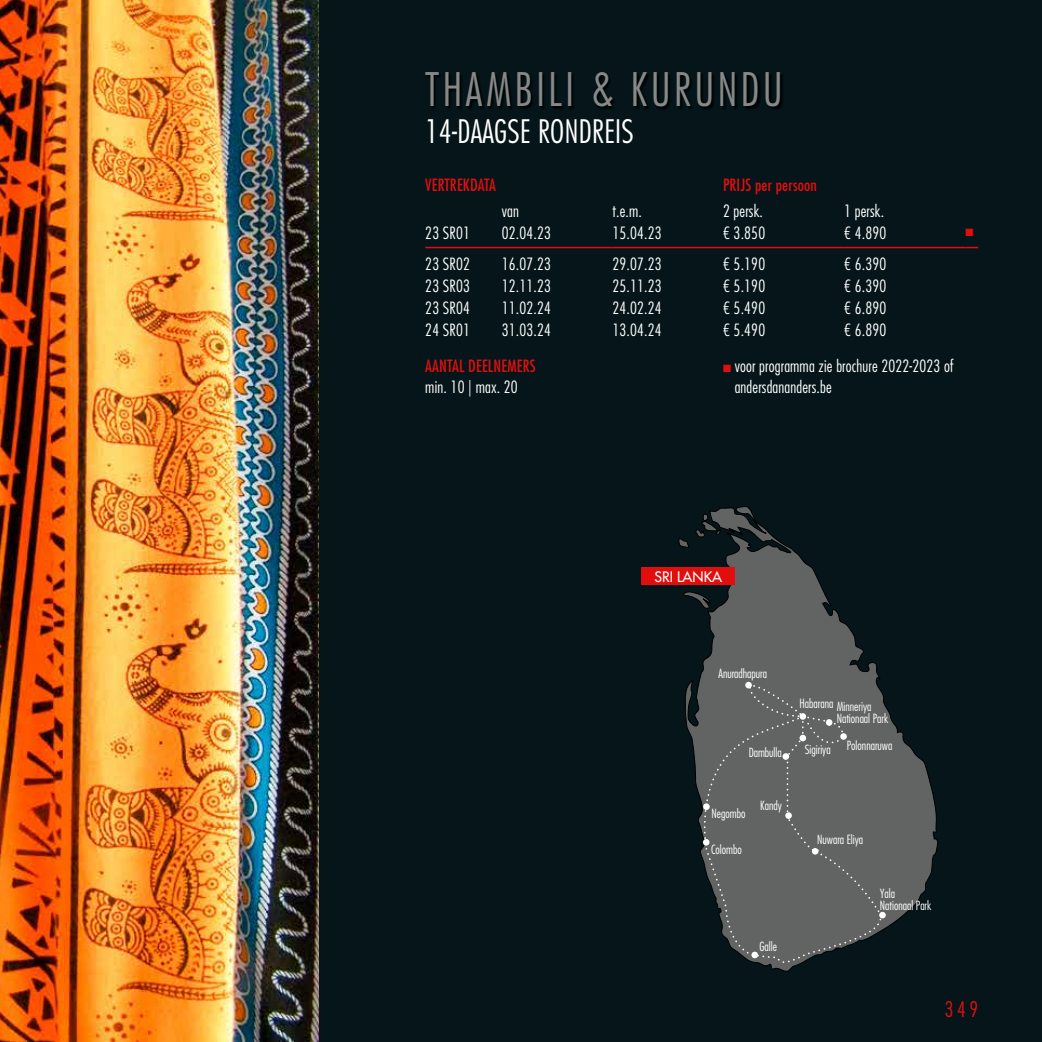
<style>
.page{position:relative;width:1042px;height:1042px;background:#fff}
.page>*{position:absolute;margin:0;border:0;box-sizing:border-box;transform-origin:0 0}
.t1{font:300 condensed 45px "Futura Std";letter-spacing:.08em;color:#878988}
.t2{font:300 condensed 31.5px "Futura Std";letter-spacing:.01em;color:#fff}
.t3{font:300 condensed 21px "Futura Std";color:#e00f0d}
.t4{font:300 condensed 16.5px/21px "Futura Std";letter-spacing:.01em;color:#fff}
.t5{font:condensed 16.5px "Futura Std";letter-spacing:.01em;color:#e00f0d}
.t6{font:500 14.1px "Futura Std";color:#fff}
.t7{font:300 condensed 12.3px/12.3px "Futura Std";color:#fff}
.t8{font:10.5px "Zapf Dingbats Std";color:#e00f0d}
.s1{color:#e00f0d}
</style>
<div class="page">
<div style="left:319px;top:0;width:723px;height:1042px;background:#051519"></div>
<img style="left:1px;top:0;width:318px;height:1042px">
<img style="left:0;top:0;width:1px;height:1042px">
<svg style="left:678px;top:506px;width:260px;height:466px"></svg>
<div style="left:879px;top:912px;width:7px;height:6px;background:#fff;border-radius:50%"></div>
<svg style="left:701px;top:714px;width:181px;height:252px"></svg>
<div style="left:746px;top:683px;width:137px;height:234px;background:#626463"></div>
<div style="left:642px;top:568px;width:93px;height:17px;background:#e00f0d"></div>
<div style="left:426px;top:73px;width:358px;height:38px;background:#000;opacity:.89"></div>
<hr style="left:425px;top:247px;width:77px;height:1px;background:#e00f0d">
<hr style="left:502px;top:247px;width:110px;height:1px;background:#e00f0d">
<hr style="left:612px;top:247px;width:111px;height:1px;background:#e00f0d">
<hr style="left:723px;top:247px;width:121px;height:1px;background:#e00f0d">
<hr style="left:844px;top:247px;width:121px;height:1px;background:#e00f0d">
<svg style="left:965px;top:247px;width:13px;height:1px"></svg>
<h1 class="t1" style="left:425px;top:63px;width:359px">THAMBILI &amp; KURUNDU</h1>
<h2 class="t2" style="left:425px;top:113px;width:210px">14-DAAGSE RONDREIS</h2>
<p class="t5" style="left:425px;top:175px;width:72px">VERTREKDATA</p>
<p class="t5" style="left:723px;top:175px;width:95px">PRIJS per persoon</p>
<p class="t4" style="left:502px;top:200px;width:19px">van</p>
<p class="t4" style="left:612px;top:200px;width:31px">t.e.m.</p>
<p class="t4" style="left:723px;top:200px;width:42px">2 persk.</p>
<p class="t4" style="left:844px;top:200px;width:42px">1 persk.</p>
<p class="t4" style="left:425px;top:222px;width:46px">23 SR01</p>
<p class="t4" style="left:502px;top:222px;width:51px">02.04.23</p>
<p class="t4" style="left:612px;top:222px;width:51px">15.04.23</p>
<p class="t4" style="left:723px;top:222px;width:44px">€ 3.850</p>
<p class="t4" style="left:844px;top:222px;width:44px">€ 4.890</p>
<p class="t8" style="left:965px;top:227px;width:9px">■</p>
<p class="t4" style="left:425px;top:253px;width:46px">23 SR02</p>
<p class="t4" style="left:502px;top:253px;width:51px">16.07.23</p>
<p class="t4" style="left:612px;top:253px;width:51px">29.07.23</p>
<p class="t4" style="left:723px;top:253px;width:44px">€ 5.190</p>
<p class="t4" style="left:844px;top:253px;width:44px">€ 6.390</p>
<p class="t4" style="left:425px;top:275px;width:46px">23 SR03</p>
<p class="t4" style="left:502px;top:275px;width:51px">12.11.23</p>
<p class="t4" style="left:612px;top:275px;width:51px">25.11.23</p>
<p class="t4" style="left:723px;top:275px;width:44px">€ 5.190</p>
<p class="t4" style="left:844px;top:275px;width:44px">€ 6.390</p>
<p class="t4" style="left:425px;top:297px;width:46px">23 SR04</p>
<p class="t4" style="left:502px;top:297px;width:51px">11.02.24</p>
<p class="t4" style="left:612px;top:297px;width:51px">24.02.24</p>
<p class="t4" style="left:723px;top:297px;width:44px">€ 5.490</p>
<p class="t4" style="left:844px;top:297px;width:44px">€ 6.890</p>
<p class="t4" style="left:425px;top:319px;width:46px">24 SR01</p>
<p class="t4" style="left:502px;top:319px;width:51px">31.03.24</p>
<p class="t4" style="left:612px;top:319px;width:51px">13.04.24</p>
<p class="t4" style="left:723px;top:319px;width:44px">€ 5.490</p>
<p class="t4" style="left:844px;top:319px;width:44px">€ 6.890</p>
<p class="t5" style="left:425px;top:356px;width:112px">AANTAL DEELNEMERS</p>
<p class="t4" style="left:425px;top:377px;width:94px">min. 10 | max. 20</p>
<p class="t4" style="left:735px;top:356px;width:220px;text-indent:-12px"><span class="s1">■</span> voor programma zie brochure 2022-2023 of andersdananders.be</p>
<p class="t6" style="left:654px;top:568px;width:69px">SRI LANKA</p>
<p class="t7" style="left:718px;top:668px;width:50px">Anuradhapura</p>
<p class="t7" style="left:748px;top:746px;width:35px">Dambulla</p>
<p class="t7" style="left:711px;top:807px;width:35px">Negombo</p>
<p class="t7" style="left:711px;top:843px;width:32px">Colombo</p>
<p class="t7" style="left:760px;top:799px;width:23px">Kandy</p>
<p class="t7" style="left:759px;top:940px;width:19px">Galle</p>
<p class="t7" style="left:799px;top:697px;width:35px">Habarana</p>
<p class="t7" style="left:836px;top:700px;width:53px">Minneriya<br>Nationaal Park</p>
<p class="t7" style="left:805px;top:743px;width:27px">Sigiriya</p>
<p class="t7" style="left:847px;top:739px;width:47px">Polonnaruwa</p>
<p class="t7" style="left:817px;top:833px;width:48px">Nuwara Eliya</p>
<p class="t7" style="left:880px;top:887px;width:53px">Yala<br>Nationaal Park</p>
<p class="t3" style="left:945px;top:996px;width:35px">349</p>
</div>
